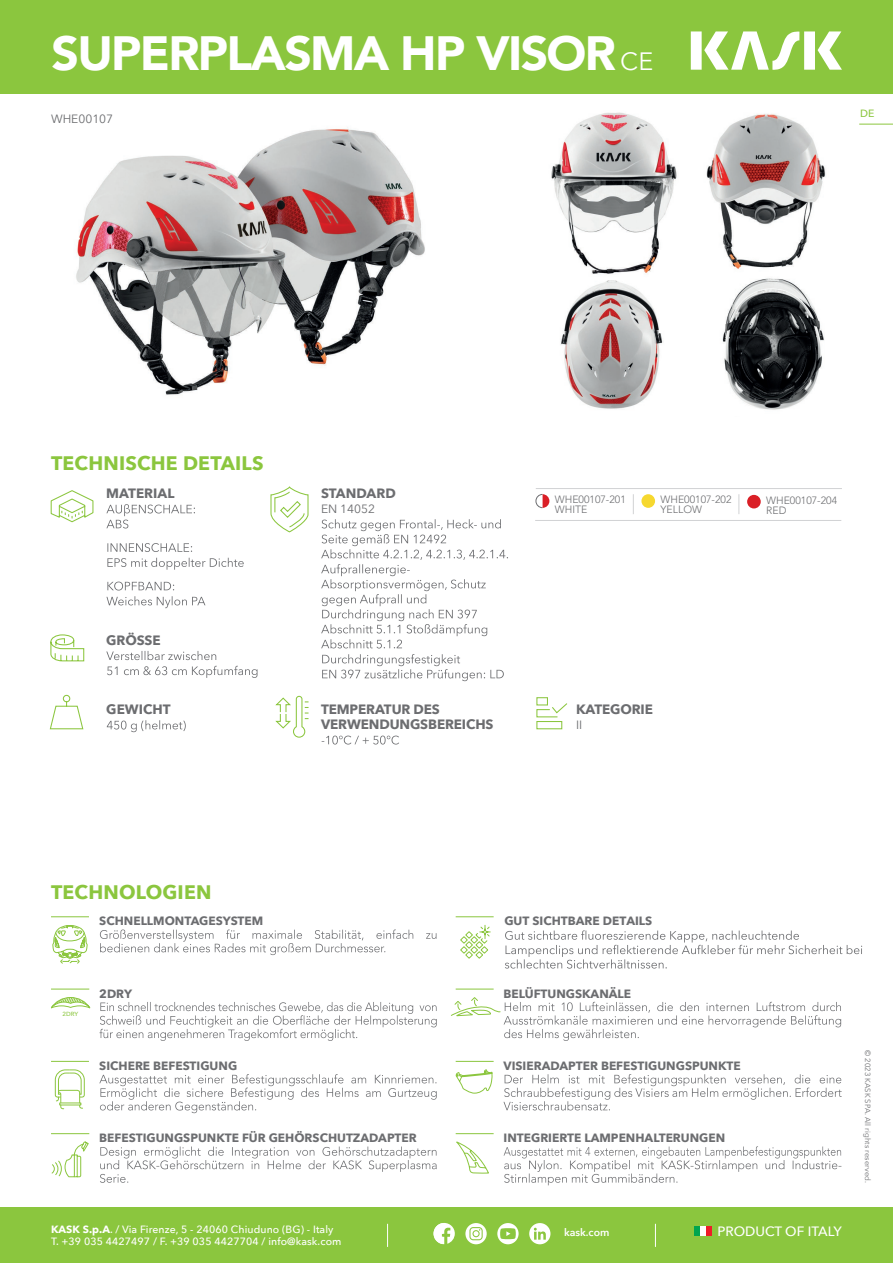
<style>
.page{position:relative;width:893px;height:1263px;background:#fff}
.page>*{position:absolute;margin:0;border:0;box-sizing:border-box;transform-origin:0 0}
.t1{font:900 48px "Avenir";letter-spacing:-.035em;color:#fff}
.t2{font:700 19.5px "Avenir Next";letter-spacing:.01em;color:#8bc63e}
.t3{font:700 13.5px/15px "Avenir Next";letter-spacing:-.01em;color:#6c6d70}
.t4{font:500 13.5px "Avenir Next";color:#fff}
.t5{font:700 12px "Avenir Next";color:#6c6d70}
.t6{font:12px "Avenir Next";color:#6c6d70}
.t7{font:500 10.5px/12.6px "Avenir Next";letter-spacing:.01em;color:#fff}
.t8{font:300 10.5px/10.5px "Avenir LT Std";color:#6c6d70}
.t9{font:600 10.5px "Avenir Next";color:#fff}
.t10{font:500 10.5px "Avenir Next";color:#8bc63e}
.t11{font:7.65px "Avenir Next";letter-spacing:.01em;color:#6c6d70}
.t12{font:500 6px "Avenir Next";color:#8bc63e}
.s1{font-family:"Avenir Next";font-weight:400;font-size:25.05px}
.s2{font-weight:700}
</style>
<div class="page">
<div style="left:0;top:1208px;width:893px;height:55px;background:#8bc63e"></div>
<svg style="left:387px;top:1224px;width:1px;height:23px"></svg>
<svg style="left:655px;top:1224px;width:1px;height:23px"></svg>
<svg style="left:443px;top:1223px;width:12px;height:21px"></svg>
<svg style="left:434px;top:1223px;width:9px;height:21px"></svg>
<svg style="left:465px;top:1223px;width:22px;height:21px"></svg>
<svg style="left:497px;top:1223px;width:22px;height:21px"></svg>
<svg style="left:529px;top:1223px;width:21px;height:21px"></svg>
<div style="left:694px;top:1227px;width:6px;height:9px;background:#00a54f"></div>
<div style="left:700px;top:1227px;width:6px;height:9px;background:#fff"></div>
<div style="left:706px;top:1227px;width:6px;height:9px;background:#ee1c28"></div>
<div style="left:0;top:0;width:893px;height:94px;background:#8bc63e"></div>
<hr style="left:859px;top:124px;width:34px;height:1px;background:#8bc63e">
<svg style="left:691px;top:31px;width:151px;height:39px"></svg>
<div style="left:641px;top:494px;width:14px;height:14px;background:#f6d82f;border-radius:50%"></div>
<div style="left:747px;top:495px;width:14px;height:13px;background:#da1f26;border-radius:50%"></div>
<img style="left:560px;top:280px;width:103px;height:129px">
<img style="left:551px;top:112px;width:126px;height:162px">
<img style="left:76px;top:127px;width:349px;height:268px">
<img style="left:722px;top:278px;width:102px;height:132px">
<img style="left:706px;top:114px;width:120px;height:155px">
<svg style="left:106px;top:504px;width:89px;height:24px"></svg>
<svg style="left:107px;top:543px;width:85px;height:9px"></svg>
<svg style="left:107px;top:558px;width:137px;height:12px"></svg>
<svg style="left:107px;top:582px;width:67px;height:8px"></svg>
<svg style="left:106px;top:596px;width:99px;height:12px"></svg>
<svg style="left:107px;top:720px;width:79px;height:12px"></svg>
<svg style="left:50px;top:490px;width:44px;height:33px"></svg>
<svg style="left:270px;top:486px;width:39px;height:47px"></svg>
<svg style="left:49px;top:694px;width:35px;height:36px"></svg>
<svg style="left:321px;top:519px;width:187px;height:129px"></svg>
<svg style="left:322px;top:654px;width:182px;height:27px"></svg>
<svg style="left:322px;top:736px;width:77px;height:8px"></svg>
<svg style="left:106px;top:651px;width:110px;height:9px"></svg>
<svg style="left:107px;top:666px;width:150px;height:12px"></svg>
<svg style="left:50px;top:634px;width:35px;height:28px"></svg>
<svg style="left:275px;top:695px;width:34px;height:43px"></svg>
<svg style="left:536px;top:697px;width:32px;height:33px"></svg>
<hr style="left:536px;top:488px;width:306px;height:1px;background:#d1d2d4">
<hr style="left:535px;top:520px;width:306px;height:1px;background:#d1d2d4">
<svg style="left:633px;top:494px;width:1px;height:20px"></svg>
<svg style="left:738px;top:494px;width:1px;height:20px"></svg>
<hr style="left:456px;top:916px;width:38px;height:1px;background:#8bc63e">
<svg style="left:503px;top:1074px;width:339px;height:36px"></svg>
<svg style="left:504px;top:1146px;width:337px;height:39px"></svg>
<hr style="left:51px;top:916px;width:38px;height:1px;background:#8bc63e">
<hr style="left:51px;top:1061px;width:38px;height:1px;background:#8bc63e">
<hr style="left:456px;top:989px;width:38px;height:1px;background:#8bc63e">
<hr style="left:456px;top:1061px;width:38px;height:1px;background:#8bc63e">
<svg style="left:100px;top:929px;width:336px;height:26px"></svg>
<svg style="left:99px;top:1074px;width:338px;height:39px"></svg>
<svg style="left:100px;top:1146px;width:337px;height:37px"></svg>
<svg style="left:451px;top:997px;width:390px;height:44px"></svg>
<svg style="left:455px;top:1069px;width:38px;height:24px"></svg>
<svg style="left:54px;top:1069px;width:31px;height:40px"></svg>
<svg style="left:52px;top:925px;width:36px;height:39px"></svg>
<hr style="left:51px;top:989px;width:38px;height:1px;background:#8bc63e">
<svg style="left:51px;top:997px;width:386px;height:44px"></svg>
<hr style="left:51px;top:1133px;width:38px;height:1px;background:#8bc63e">
<svg style="left:51px;top:1141px;width:38px;height:37px"></svg>
<hr style="left:456px;top:1133px;width:38px;height:1px;background:#8bc63e">
<svg style="left:456px;top:1141px;width:33px;height:33px"></svg>
<svg style="left:460px;top:925px;width:31px;height:34px"></svg>
<svg style="left:505px;top:930px;width:357px;height:39px"></svg>
<svg style="left:536px;top:494px;width:13px;height:14px"></svg>
<h1 class="t1" style="left:51px;top:12px;width:603px">SUPERPLASMA HP VISOR <span class="s1">CE</span></h1>
<p class="t6" style="left:51px;top:108px;width:64px">WHE00107</p>
<p class="t10" style="left:860px;top:105px;width:16px">DE</p>
<h2 class="t2" style="left:51px;top:446px;width:214px">TECHNISCHE DETAILS</h2>
<p class="t3" style="left:106px;top:486px;width:70px">MATERIAL</p>
<p class="t3" style="left:106px;top:632px;width:56px">GRÖSSE</p>
<p class="t3" style="left:106px;top:702px;width:66px">GEWICHT</p>
<p class="t3" style="left:321px;top:486px;width:76px">STANDARD</p>
<p class="t6" style="left:321px;top:499px;width:56px">EN 14052</p>
<p class="t3" style="left:321px;top:702px;width:174px">TEMPERATUR DES<br>VERWENDUNGSBEREICHS</p>
<p class="t8" style="left:555px;top:494px;width:72px">WHE00107-201<br>WHITE</p>
<p class="t8" style="left:661px;top:494px;width:72px">WHE00107-202<br>YELLOW</p>
<p class="t8" style="left:766px;top:495px;width:72px">WHE00107-204<br>RED</p>
<p class="t3" style="left:576px;top:702px;width:78px">KATEGORIE</p>
<p class="t6" style="left:576px;top:715px;width:8px">II</p>
<h2 class="t2" style="left:51px;top:875px;width:162px">TECHNOLOGIEN</h2>
<p class="t5" style="left:99px;top:911px;width:166px">SCHNELLMONTAGESYSTEM</p>
<p class="t5" style="left:504px;top:911px;width:149px">GUT SICHTBARE DETAILS</p>
<p class="t12" style="left:62px;top:1009px;width:17px">2DRY</p>
<p class="t5" style="left:99px;top:983px;width:34px">2DRY</p>
<p class="t5" style="left:99px;top:1055px;width:139px">SICHERE BEFESTIGUNG</p>
<p class="t5" style="left:99px;top:1127px;width:319px">BEFESTIGUNGSPUNKTE FÜR GEHÖRSCHUTZADAPTER</p>
<p class="t5" style="left:504px;top:983px;width:129px">BELÜFTUNGSKANÄLE</p>
<p class="t5" style="left:504px;top:1055px;width:239px">VISIERADAPTER BEFESTIGUNGSPUNKTE</p>
<p class="t5" style="left:504px;top:1127px;width:223px">INTEGRIERTE LAMPENHALTERUNGEN</p>
<p class="t7" style="left:51px;top:1222px;width:292px"><span class="s2">KASK S.p.A</span>. / Via Firenze, 5 - 24060 Chiuduno (BG) - Italy<br>T. +39 035 4427497 / F. +39 035 4427704 / info@kask.com</p>
<p class="t9" style="left:564px;top:1223px;width:47px">kask.com</p>
<p class="t4" style="left:717px;top:1220px;width:126px">PRODUCT OF ITALY</p>
<p class="t11" style="left:874px;top:1050px;width:134px;rotate:90deg">© 2023 KASK SPA. All rights reserved.</p>
</div>
